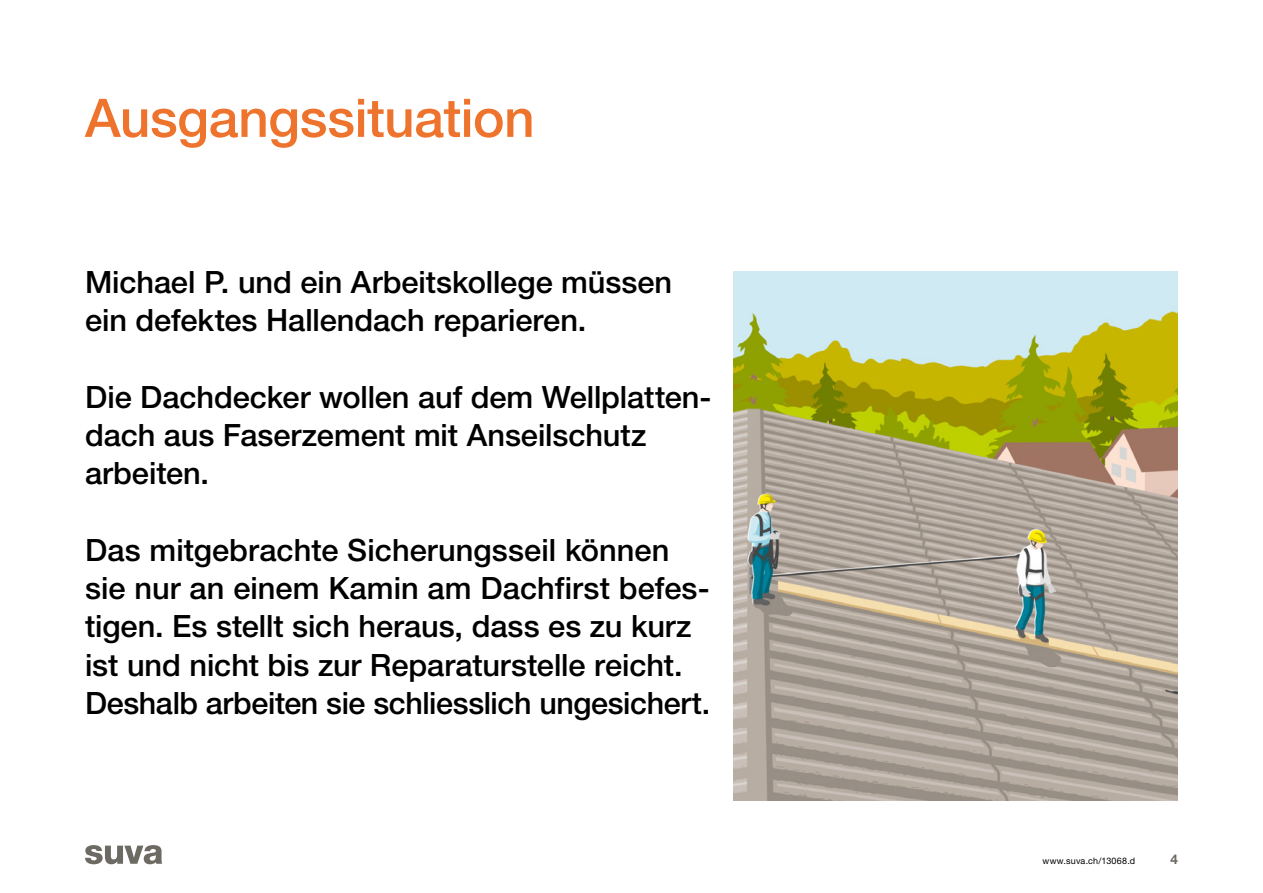
<style>
.page{position:relative;width:1263px;height:893px;background:#fff}
.page>*{position:absolute;margin:0;border:0;box-sizing:border-box;transform-origin:0 0}
.t1{font:500 53.25px "Helvetica Neue LT Std";letter-spacing:-.005em;color:#ee742d}
.t2{font:500 30.75px/38.2px "Helvetica Neue LT Std";color:#000}
.t3{font:700 13.5px "Helvetica Neue LT Std";color:#6d6a63}
.t4{font:9px "Helvetica Neue LT Std";letter-spacing:.025em;color:#000}
</style>
<div class="page">
<svg style="left:85px;top:845px;width:77px;height:19px"></svg>
<img style="left:734px;top:271px;width:444px;height:529px">
<h1 class="t1" style="left:85px;top:86px;width:451px">Ausgangssituation</h1>
<p class="t2" style="left:85px;top:263px;width:589px">Michael P. und ein Arbeitskollege müssen ein defektes Hallendach reparieren.</p>
<p class="t2" style="left:85px;top:377px;width:628px">Die Dachdecker wollen auf dem Wellplatten&shy;dach aus Faserzement mit Anseilschutz arbeiten.</p>
<p class="t2" style="left:85px;top:530px;width:627px">Das mitgebrachte Sicherungsseil können sie nur an einem Kamin am Dachfirst befes&shy;tigen. Es stellt sich heraus, dass es zu kurz ist und nicht bis zur Reparaturstelle reicht.<br>Deshalb arbeiten sie schliesslich ungesichert.</p>
<p class="t4" style="left:1042px;top:856px;width:94px">www.suva.ch/13068.d</p>
<p class="t3" style="left:1170px;top:851px;width:9px">4</p>
</div>
